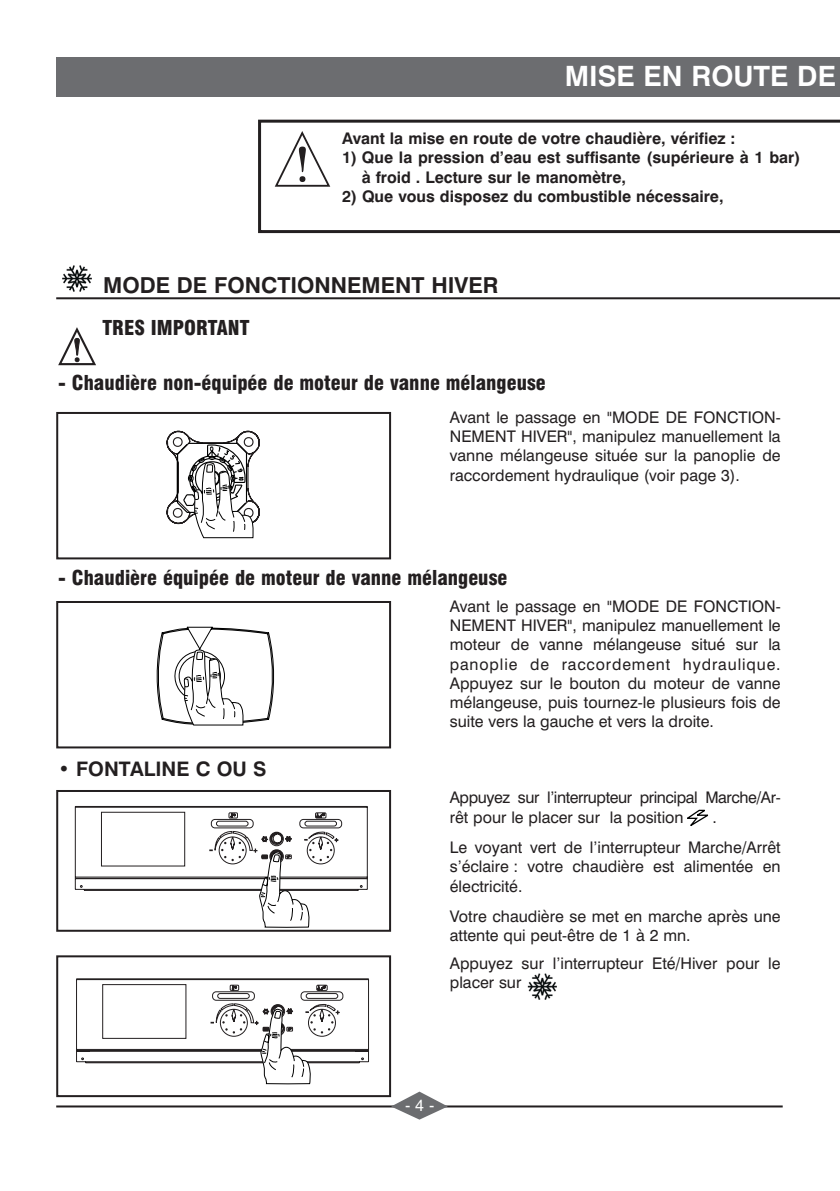
<style>
.page{position:relative;width:840px;height:1191px;background:#fff}
.page>*{position:absolute;margin:0;border:0;box-sizing:border-box;transform-origin:0 0}
.t1{font:700 28px "Swiss 721 BT";color:#fff}
.t2{font:700 22px "Swiss 721 BT";color:#231f20}
.t3{font:900 condensed 20px "Swiss 721 BT";color:#231f20}
.t4{font:700 20px "Swiss 721 BT";color:#231f20}
.t5{font:16px/19.2px "Swiss 721 BT";color:#231f20}
.t6{font:700 16px/19.2px "Swiss 721 BT";color:#231f20}
.t7{font:16px/19.2px "Swiss 721 BT";letter-spacing:-.025em;color:#231f20}
.t8{font:16px "Helvetica";color:#fff}
</style>
<div class="page">
<hr style="left:56px;top:1105px;width:726px;height:2px;background:#231f20">
<svg style="left:391px;top:1091px;width:56px;height:28px"></svg>
<div style="left:56px;top:57px;width:783px;height:40px;background:#6c6d70"></div>
<svg style="left:258px;top:120px;width:581px;height:113px"></svg>
<hr style="left:56px;top:297px;width:783px;height:2px;background:#231f20">
<img style="left:62px;top:265px;width:29px;height:26px">
<div style="left:56px;top:790px;width:335px;height:141px;border:2px solid #231f20"></div>
<div style="left:274px;top:131px;width:66px;height:80px;background:#fff"></div>
<svg style="left:274px;top:131px;width:57px;height:56px"></svg>
<svg style="left:75px;top:806px;width:292px;height:122px"></svg>
<div style="left:56px;top:955px;width:335px;height:142px;border:2px solid #231f20"></div>
<svg style="left:76px;top:978px;width:293px;height:107px"></svg>
<img style="left:527px;top:973px;width:29px;height:26px">
<svg style="left:687px;top:809px;width:22px;height:17px"></svg>
<div style="left:56px;top:412px;width:335px;height:147px;border:2px solid #231f20"></div>
<svg style="left:167px;top:430px;width:93px;height:108px"></svg>
<div style="left:56px;top:601px;width:335px;height:147px;border:2px solid #231f20"></div>
<svg style="left:156px;top:626px;width:119px;height:99px"></svg>
<svg style="left:58px;top:327px;width:38px;height:39px"></svg>
<h1 class="t1" style="left:564px;top:65px;width:272px">MISE EN ROUTE DE</h1>
<p class="t6" style="left:342px;top:131px;width:395px">Avant la mise en route de votre chaudière, vérifiez :</p>
<p class="t6" style="left:361px;top:150px;width:440px;text-indent:-20px">1) Que la pression d’eau est suffisante (supérieure à 1 bar) à froid . Lecture sur le manomètre,</p>
<p class="t6" style="left:342px;top:189px;width:383px">2) Que vous disposez du combustible nécessaire,</p>
<h2 class="t2" style="left:103px;top:276px;width:396px">MODE DE FONCTIONNEMENT HIVER</h2>
<p class="t3" style="left:102px;top:319px;width:148px">TRES IMPORTANT</p>
<p class="t3" style="left:58px;top:374px;width:489px">- Chaudière non-équipée de moteur de vanne mélangeuse</p>
<p class="t5" style="left:449px;top:409px;width:332px;text-align:justify">Avant le passage en "MODE DE FONCTION-NEMENT HIVER", manipulez manuellement la vanne mélangeuse située sur la panoplie de raccordement hydraulique (voir page 3).</p>
<p class="t3" style="left:58px;top:569px;width:450px">- Chaudière équipée de moteur de vanne mélangeuse</p>
<p class="t4" style="left:58px;top:761px;width:210px">• FONTALINE C OU S</p>
<p class="t5" style="left:449px;top:598px;width:332px;text-align:justify">Avant le passage en "MODE DE FONCTION-NEMENT HIVER", manipulez manuellement le moteur de vanne mélangeuse situé sur la panoplie de raccordement hydraulique.<br>Appuyez sur le bouton du moteur de vanne mélangeuse, puis tournez-le plusieurs fois de suite vers la gauche et vers la droite.</p>
<p class="t7" style="left:449px;top:789px;width:332px">Appuyez sur l’interrupteur principal Marche/Ar&shy;rêt pour le placer sur la position</p>
<p class="t5" style="left:449px;top:803px;width:332px;line-height:30.6px;text-indent:262px">.<br>Le voyant vert de l’interrupteur Marche/Arrêt</p>
<p class="t5" style="left:449px;top:858px;width:332px">s’éclaire : votre chaudière est alimentée en électricité.</p>
<p class="t5" style="left:449px;top:908px;width:332px">Votre chaudière se met en marche après une attente qui peut-être de 1 à 2 mn.</p>
<p class="t5" style="left:449px;top:955px;width:332px">Appuyez sur l’interrupteur Eté/Hiver pour le placer sur</p>
<p class="t8" style="left:405px;top:1099px;width:31px">- 4 -</p>
</div>
